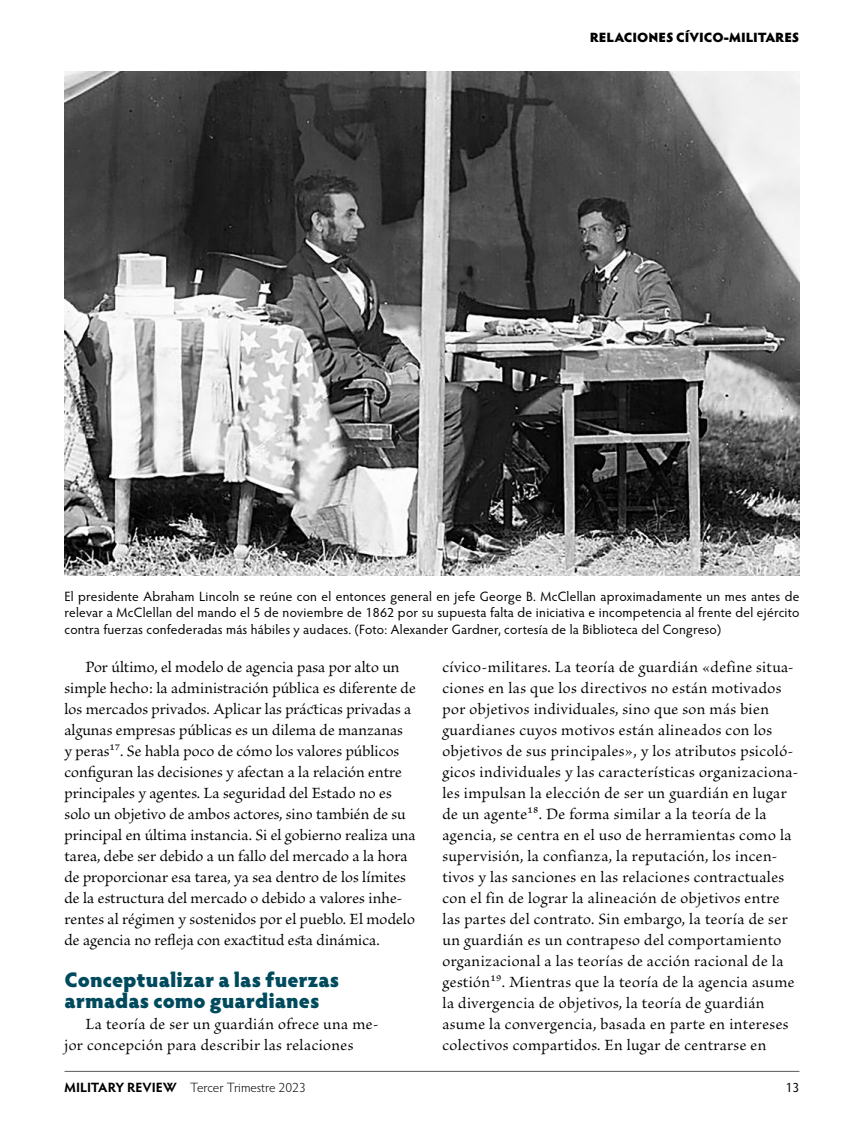
<style>
.page{position:relative;width:864px;height:1134px;background:#fff}
.page>*{position:absolute;margin:0;border:0;box-sizing:border-box;transform-origin:0 0}
.subhead{font:900 21px/21px "Hypatia Sans Pro";color:#004a5d}
.body{font:16.5px/21px "Brioso Pro";letter-spacing:.02em;color:#000}
.cutline{font:13.5px/16.5px "Hypatia Sans Pro";letter-spacing:.015em;color:#000;text-align:justify}
.t1{font:300 13.5px "Hypatia Sans Pro";letter-spacing:-.005em;color:#000}
.t2{font:900 13.5px "Hypatia Sans Pro";letter-spacing:-.01em;color:#000}
.s1{font-weight:700}
</style>
<div class="page">
<hr style="left:65px;top:1071px;width:734px;height:1px;background:#58595b">
<img style="left:64px;top:72px;width:736px;height:504px">
<p class="t2" style="left:590px;top:27px;width:211px">RELACIONES CÍVICO-MILITARES</p>
<p class="cutline" style="left:64px;top:587px;width:736px">El presidente Abraham Lincoln se reúne con el entonces general en jefe George B. McClellan aproximadamente un mes antes de relevar a McClellan del mando el 5 de noviembre de 1862 por su supuesta falta de iniciativa e incompetencia al frente del ejército contra fuerzas confederadas más hábiles y audaces. (Foto: Alexander Gardner, cortesía de la Biblioteca del Congreso)</p>
<p class="body" style="left:64px;top:657px;width:353px;text-indent:21px">Por último, el modelo de agencia pasa por alto un simple hecho: la administración pública es diferente de los mercados privados. Aplicar las prácticas privadas a algunas empresas públicas es un dilema de manzanas<br>y peras17. Se habla poco de cómo los valores públicos configuran las decisiones y afectan a la relación entre principales y agentes. La seguridad del Estado no es solo un objetivo de ambos actores, sino también de su principal en última instancia. Si el gobierno realiza una tarea, debe ser debido a un fallo del mercado a la hora de proporcionar esa tarea, ya sea dentro de los límites de la estructura del mercado o debido a valores inhe&shy;rentes al régimen y sostenidos por el pueblo. El modelo de agencia no refleja con exactitud esta dinámica.</p>
<h2 class="subhead" style="left:64px;top:968px;width:276px">Conceptualizar a las fuerzas armadas como guardianes</h2>
<p class="body" style="left:65px;top:1014px;width:316px;text-indent:21px">La teoría de ser un guardián ofrece una me&shy;jor concepción para describir las relaciones</p>
<p class="body" style="left:443px;top:657px;width:357px">cívico-militares. La teoría de guardián «define situa&shy;ciones en las que los directivos no están motivados por objetivos individuales, sino que son más bien guardianes cuyos motivos están alineados con los objetivos de sus principales», y los atributos psicoló&shy;gicos individuales y las características organizaciona&shy;les impulsan la elección de ser un guardián en lugar de un agente18. De forma similar a la teoría de la agencia, se centra en el uso de herramientas como la supervisión, la confianza, la reputación, los incen&shy;tivos y las sanciones en las relaciones contractuales con el fin de lograr la alineación de objetivos entre las partes del contrato. Sin embargo, la teoría de ser un guardián es un contrapeso del comportamiento organizacional a las teorías de acción racional de la gestión19. Mientras que la teoría de la agencia asume la divergencia de objetivos, la teoría de guardián asume la convergencia, basada en parte en intereses colectivos compartidos. En lugar de centrarse en</p>
<p class="t1" style="left:64px;top:1079px;width:243px"><span class="s1">MILITARY REVIEW</span> Tercer Trimestre 2023</p>
<p class="cutline" style="left:786px;top:1079px;width:15px">13</p>
</div>
